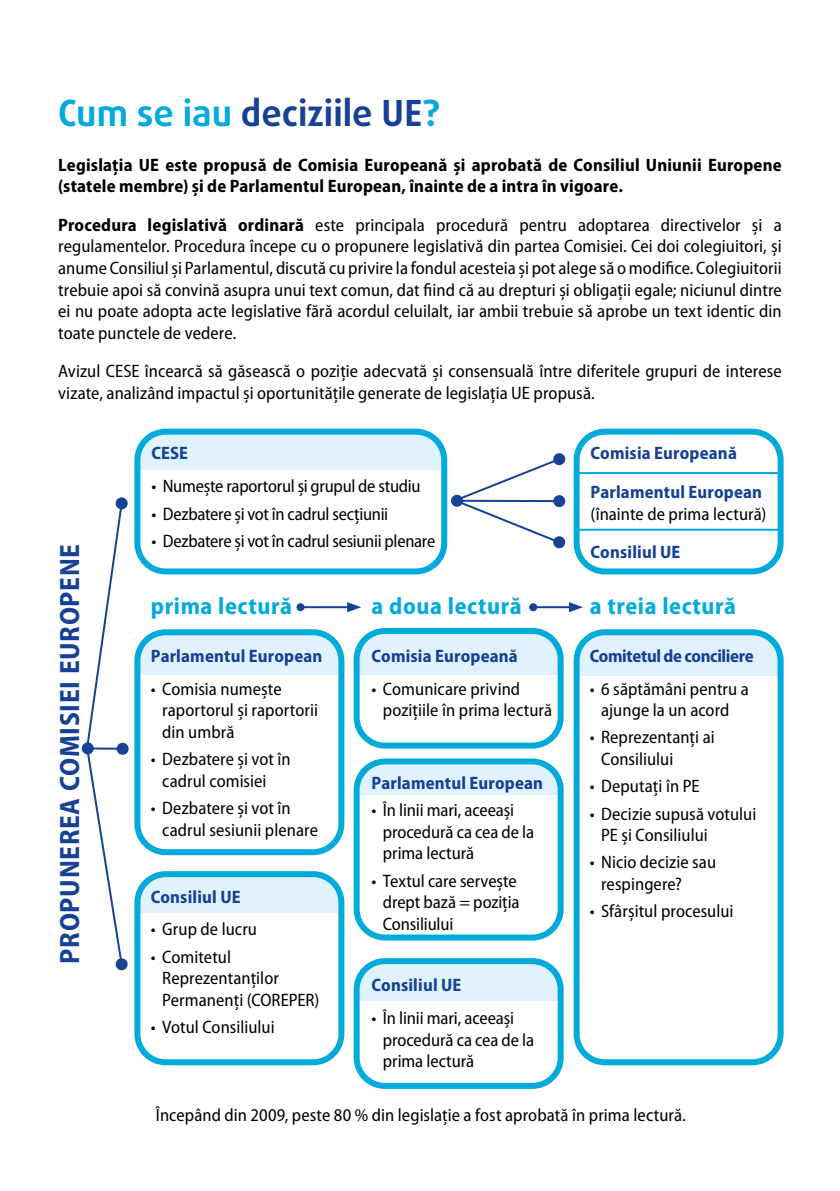
<style>
.page{position:relative;width:840px;height:1191px;background:#fff}
.page>*{position:absolute;margin:0;border:0;box-sizing:border-box;transform-origin:0 0}
.T1{font:700 36px "Daxline Pro";color:#164194}
.t1{font:700 semi-condensed 28px "Myriad Pro";letter-spacing:.025em;color:#164194}
.t2{font:700 semi-condensed 24px "Myriad Pro";letter-spacing:.025em;color:#00aada}
.Body{font:semi-condensed 18px/21.6px "Myriad Pro";color:#000}
.Body-2{font:700 semi-condensed 18px/21.6px "Myriad Pro";letter-spacing:.01em;color:#000}
.Body-3{font:700 semi-condensed 18px "Myriad Pro";letter-spacing:.01em;color:#164194}
.Body-4{font:700 semi-condensed 18px "Myriad Pro";letter-spacing:-.02em;color:#164194}
.s1{color:#00aada}
.s2{font-weight:700}
</style>
<div class="page">
<div style="left:137px;top:632px;width:207px;height:201px;background:#dff2fd;border-radius:28px"></div>
<div style="left:356px;top:631px;width:207px;height:101px;background:#dff2fd;border-radius:28px"></div>
<div style="left:138px;top:873px;width:205px;height:146px;background:#dff2fd;border-radius:28px"></div>
<div style="left:138px;top:431px;width:303px;height:138px;background:#dff2fd;border-radius:28px"></div>
<div style="left:356px;top:958px;width:207px;height:61px;background:#dff2fd;border-radius:28px"></div>
<div style="left:356px;top:759px;width:207px;height:80px;background:#dff2fd;border-radius:28px"></div>
<div style="left:576px;top:632px;width:205px;height:58px;background:#dff2fd;border-radius:28px"></div>
<div style="left:125px;top:675px;width:221px;height:172px;background:#fff"></div>
<div style="left:125px;top:470px;width:325px;height:107px;background:#fff"></div>
<div style="left:125px;top:913px;width:221px;height:138px;background:#fff"></div>
<div style="left:347px;top:675px;width:226px;height:90px;background:#fff"></div>
<div style="left:347px;top:795px;width:220px;height:146px;background:#fff"></div>
<div style="left:347px;top:1001px;width:226px;height:58px;background:#fff"></div>
<div style="left:567px;top:675px;width:219px;height:400px;background:#fff"></div>
<hr style="left:576px;top:472px;width:204px;height:2px;background:#00aada">
<hr style="left:576px;top:529px;width:204px;height:2px;background:#00aada">
<div style="left:134px;top:629px;width:210px;height:226px;border:6px solid #00aada;border-radius:28px"></div>
<div style="left:134px;top:871px;width:210px;height:194px;border:6px solid #00aada;border-radius:28px"></div>
<div style="left:134px;top:429px;width:313px;height:145px;border:6px solid #00aada;border-radius:28px"></div>
<div style="left:573px;top:429px;width:210px;height:145px;border:6px solid #00aada;border-radius:28px"></div>
<div style="left:353px;top:628px;width:210px;height:120px;border:6px solid #00aada;border-radius:28px"></div>
<div style="left:353px;top:958px;width:210px;height:131px;border:6px solid #00aada;border-radius:28px"></div>
<div style="left:353px;top:758px;width:210px;height:182px;border:6px solid #00aada;border-radius:28px"></div>
<div style="left:573px;top:629px;width:210px;height:436px;border:6px solid #00aada;border-radius:28px"></div>
<div style="left:116px;top:958px;width:12px;height:12px;background:#164194;border-radius:50%"></div>
<svg style="left:85px;top:501px;width:39px;height:465px"></svg>
<div style="left:116px;top:497px;width:12px;height:12px;background:#164194;border-radius:50%"></div>
<hr style="left:88px;top:747px;width:35px;height:2px;background:#164194">
<div style="left:82px;top:742px;width:12px;height:12px;background:#164194;border-radius:50%"></div>
<div style="left:117px;top:743px;width:12px;height:12px;background:#164194;border-radius:50%"></div>
<svg style="left:450px;top:495px;width:12px;height:12px"></svg>
<div style="left:553px;top:495px;width:12px;height:12px;background:#164194;border-radius:50%"></div>
<div style="left:553px;top:453px;width:12px;height:12px;background:#164194;border-radius:50%"></div>
<svg style="left:453px;top:456px;width:108px;height:89px"></svg>
<div style="left:553px;top:536px;width:12px;height:12px;background:#164194;border-radius:50%"></div>
<hr style="left:300px;top:606px;width:50px;height:2px;background:#164194">
<div style="left:296px;top:603px;width:8px;height:8px;background:#164194;border-radius:50%"></div>
<svg style="left:347px;top:602px;width:14px;height:10px"></svg>
<hr style="left:533px;top:606px;width:38px;height:2px;background:#164194">
<div style="left:529px;top:603px;width:8px;height:8px;background:#164194;border-radius:50%"></div>
<svg style="left:568px;top:602px;width:14px;height:10px"></svg>
<h1 class="T1" style="left:58px;top:89px;width:383px"><span class="s1">Cum se iau</span> deciziile UE<span class="s1">?</span></h1>
<p class="Body-2" style="left:58px;top:154px;width:724px">Legislația UE este propusă de Comisia Europeană și aprobată de Consiliul Uniunii Europene (statele membre) și de Parlamentul European, înainte de a intra în vigoare.</p>
<p class="Body" style="left:58px;top:214px;width:724px;text-align:justify"><span class="s2">Procedura legislativă ordinară</span> este principala procedură pentru adoptarea directivelor și a regulamentelor. Procedura începe cu o propunere legislativă din partea Comisiei. Cei doi colegiuitori, și anume Consiliul și Parlamentul, discută cu privire la fondul acesteia și pot alege să o modifice. Colegiuitorii trebuie apoi să convină asupra unui text comun, dat fiind că au drepturi și obligații egale; niciunul dintre ei nu poate adopta acte legislative fără acordul celuilalt, iar ambii trebuie să aprobe un text identic din toate punctele de vedere.</p>
<p class="Body" style="left:58px;top:361px;width:724px">Avizul CESE încearcă să găsească o poziție adecvată și consensuală între diferitele grupuri de interese vizate, analizând impactul și oportunitățile generate de legislația UE propusă.</p>
<p class="t1" style="left:54px;top:963px;width:421px;rotate:-90deg">PROPUNEREA COMISIEI EUROPENE</p>
<p class="Body-3" style="left:151px;top:443px;width:38px">CESE</p>
<p class="Body" style="left:151px;top:476px;width:270px">• Numește raportorul și grupul de studiu</p>
<p class="Body" style="left:151px;top:503px;width:238px">• Dezbatere și vot în cadrul secțiunii</p>
<p class="Body" style="left:151px;top:530px;width:285px">• Dezbatere și vot în cadrul sesiunii plenare</p>
<p class="t2" style="left:151px;top:593px;width:143px">prima lectură</p>
<p class="Body-3" style="left:151px;top:645px;width:173px">Parlamentul European</p>
<p class="Body" style="left:162px;top:678px;width:157px;text-indent:-11px">• Comisia numește raportorul și raportorii din umbră</p>
<p class="Body" style="left:162px;top:748px;width:130px;text-indent:-11px">• Dezbatere și vot în cadrul comisiei</p>
<p class="Body" style="left:162px;top:797px;width:157px;text-indent:-11px">• Dezbatere și vot în cadrul sesiunii plenare</p>
<p class="Body-3" style="left:151px;top:886px;width:91px">Consiliul UE</p>
<p class="Body" style="left:151px;top:919px;width:108px">• Grup de lucru</p>
<p class="Body" style="left:162px;top:946px;width:158px;text-indent:-11px">• Comitetul<br>Reprezentanților<br>Permanenți (COREPER)</p>
<p class="Body" style="left:151px;top:1016px;width:125px">• Votul Consiliului</p>
<p class="t2" style="left:371px;top:593px;width:151px">a doua lectură</p>
<p class="Body-3" style="left:371px;top:645px;width:148px">Comisia Europeană</p>
<p class="Body" style="left:383px;top:678px;width:171px;text-indent:-11px">• Comunicare privind pozițiile în prima lectură</p>
<p class="Body-3" style="left:371px;top:772px;width:173px">Parlamentul European</p>
<p class="Body" style="left:383px;top:799px;width:153px;text-indent:-11px">• În linii mari, aceeași procedură ca cea de la prima lectură</p>
<p class="Body" style="left:383px;top:870px;width:138px;text-indent:-11px">• Textul care servește drept bază = poziția<br>Consiliului</p>
<p class="Body-3" style="left:371px;top:975px;width:91px">Consiliul UE</p>
<p class="Body" style="left:383px;top:1007px;width:153px;text-indent:-11px">• În linii mari, aceeași procedură ca cea de la prima lectură</p>
<p class="Body-3" style="left:590px;top:443px;width:148px">Comisia Europeană</p>
<p class="Body-3" style="left:590px;top:482px;width:173px">Parlamentul European</p>
<p class="Body" style="left:590px;top:503px;width:177px">(înainte de prima lectură)</p>
<p class="Body-3" style="left:590px;top:542px;width:91px">Consiliul UE</p>
<p class="t2" style="left:589px;top:593px;width:148px">a treia lectură</p>
<p class="Body-4" style="left:589px;top:645px;width:165px">Comitetul de conciliere</p>
<p class="Body" style="left:589px;top:678px;width:160px;text-align:center">• 6 săptămâni pentru a ajunge la un acord</p>
<p class="Body" style="left:600px;top:727px;width:115px;text-indent:-11px">• Reprezentanți ai<br>Consiliului</p>
<p class="Body" style="left:589px;top:776px;width:111px">• Deputați în PE</p>
<p class="Body" style="left:600px;top:803px;width:157px;text-indent:-11px">• Decizie supusă votului<br>PE și Consiliului</p>
<p class="Body" style="left:600px;top:852px;width:116px;text-indent:-11px">• Nicio decizie sau respingere?</p>
<p class="Body" style="left:589px;top:901px;width:145px">• Sfârșitul procesului</p>
<p class="Body" style="left:156px;top:1105px;width:531px">Începând din 2009, peste 80 % din legislație a fost aprobată în prima lectură.</p>
</div>
